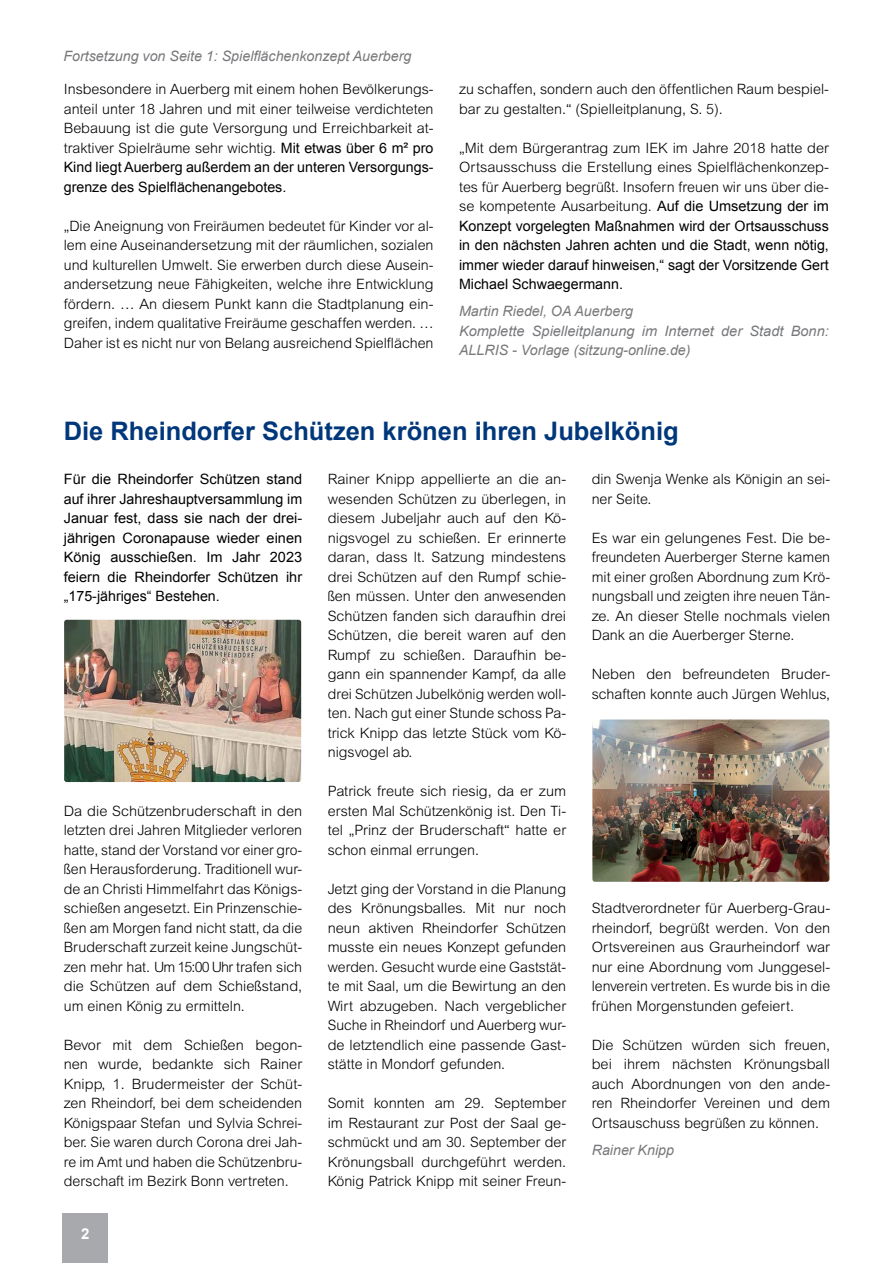
<style>
.page{position:relative;width:893px;height:1263px;background:#fff}
.page>*{position:absolute;margin:0;border:0;box-sizing:border-box;transform-origin:0 0}
.t1{font:700 25.5px "Arial";color:#00377b}
.t2{font:700 15px "Arial";color:#fff}
.t3{font:300 14.25px/19.5px "Arial MT Std";color:#000;text-align:justify}
.t4{font:14.25px/19.5px "Arial";color:#000;text-align:justify}
.t5{font:italic 14.25px/19.5px "Arial";color:#77787b}
.s1{font-family:"Arial";font-weight:400}
</style>
<div class="page">
<div style="left:63px;top:1214px;width:45px;height:49px;background:#a7a9ac"></div>
<img style="left:64px;top:620px;width:237px;height:162px">
<img style="left:592px;top:719px;width:237px;height:163px">
<p class="t5" style="left:63px;top:47px;width:350px">Fortsetzung von Seite 1: Spielflächenkonzept Auerberg</p>
<p class="t3" style="left:64px;top:80px;width:371px">Insbesondere in Auerberg mit einem hohen Bevölkerungs&shy;anteil unter 18 Jahren und mit einer teilweise verdichteten Bebauung ist die gute Versorgung und Erreichbarkeit at&shy;traktiver Spielräume sehr wichtig. <span class="s1">Mit etwas über 6 m² pro</span></p>
<p class="t4" style="left:64px;top:158px;width:371px">Kind liegt Auerberg außerdem an der unteren Versorgungs&shy;grenze des Spielflächenangebotes.</p>
<p class="t3" style="left:64px;top:216px;width:371px">„Die Aneignung von Freiräumen bedeutet für Kinder vor al&shy;lem eine Auseinandersetzung mit der räumlichen, sozialen und kulturellen Umwelt. Sie erwerben durch diese Ausein&shy;andersetzung neue Fähigkeiten, welche ihre Entwicklung fördern. … An diesem Punkt kann die Stadtplanung ein&shy;greifen, indem qualitative Freiräume geschaffen werden. … Daher ist es nicht nur von Belang ausreichend Spielflächen</p>
<p class="t3" style="left:459px;top:80px;width:371px">zu schaffen, sondern auch den öffentlichen Raum bespiel&shy;bar zu gestalten.“ (Spielleitplanung, S. 5).</p>
<p class="t3" style="left:459px;top:138px;width:371px">„Mit dem Bürgerantrag zum IEK im Jahre 2018 hatte der Ortsausschuss die Erstellung eines Spielflächenkonzep&shy;tes für Auerberg begrüßt. Insofern freuen wir uns über die&shy;se kompetente Ausarbeitung. <span class="s1">Auf die Umsetzung der im</span></p>
<p class="t4" style="left:459px;top:216px;width:371px">Konzept vorgelegten Maßnahmen wird der Ortsausschuss in den nächsten Jahren achten und die Stadt, wenn nötig, immer wieder darauf hinweisen,“ sagt der Vorsitzende Gert Michael Schwaegermann.</p>
<p class="t5" style="left:459px;top:302px;width:371px">Martin Riedel, OA Auerberg<br>Komplette Spielleitplanung im Internet der Stadt Bonn:<br>ALLRIS - Vorlage (sitzung-online.de)</p>
<h1 class="t1" style="left:64px;top:414px;width:616px">Die Rheindorfer Schützen krönen ihren Jubelkönig</h1>
<p class="t4" style="left:64px;top:469px;width:240px">Für die Rheindorfer Schützen stand auf ihrer Jahreshauptversammlung im Januar fest, dass sie nach der drei&shy;jährigen Coronapause wieder einen König ausschießen. Im Jahr 2023 feiern die Rheindorfer Schützen ihr „175-jähriges“ Bestehen.</p>
<p class="t3" style="left:64px;top:801px;width:240px">Da die Schützenbruderschaft in den letzten drei Jahren Mitglieder verloren hatte, stand der Vorstand vor einer gro&shy;ßen Herausforderung. Traditionell wur&shy;de an Christi Himmelfahrt das Königs&shy;schießen angesetzt. Ein Prinzenschie&shy;ßen am Morgen fand nicht statt, da die Bruderschaft zurzeit keine Jungschüt&shy;zen mehr hat. Um 15:00 Uhr trafen sich die Schützen auf dem Schießstand, um einen König zu ermitteln.</p>
<p class="t3" style="left:64px;top:1035px;width:240px">Bevor mit dem Schießen begon&shy;nen wurde, bedankte sich Rainer Knipp, 1. Brudermeister der Schüt&shy;zen Rheindorf, bei dem scheidenden Königspaar Stefan und Sylvia Schrei&shy;ber. Sie waren durch Corona drei Jah&shy;re im Amt und haben die Schützenbru&shy;derschaft im Bezirk Bonn vertreten.</p>
<p class="t2" style="left:81px;top:1223px;width:10px">2</p>
<p class="t3" style="left:328px;top:469px;width:240px">Rainer Knipp appellierte an die an&shy;wesenden Schützen zu überlegen, in diesem Jubeljahr auch auf den Kö&shy;nigsvogel zu schießen. Er erinnerte daran, dass lt. Satzung mindestens drei Schützen auf den Rumpf schie&shy;ßen müssen. Unter den anwesenden Schützen fanden sich daraufhin drei Schützen, die bereit waren auf den Rumpf zu schießen. Daraufhin be&shy;gann ein spannender Kampf, da alle drei Schützen Jubelkönig werden woll&shy;ten. Nach gut einer Stunde schoss Pa&shy;trick Knipp das letzte Stück vom Kö&shy;nigsvogel ab.</p>
<p class="t3" style="left:328px;top:781px;width:240px">Patrick freute sich riesig, da er zum ersten Mal Schützenkönig ist. Den Ti&shy;tel „Prinz der Bruderschaft“ hatte er schon einmal errungen.</p>
<p class="t3" style="left:328px;top:879px;width:240px">Jetzt ging der Vorstand in die Planung des Krönungsballes. Mit nur noch neun aktiven Rheindorfer Schützen musste ein neues Konzept gefunden werden. Gesucht wurde eine Gaststät&shy;te mit Saal, um die Bewirtung an den Wirt abzugeben. Nach vergeblicher Suche in Rheindorf und Auerberg wur&shy;de letztendlich eine passende Gast&shy;stätte in Mondorf gefunden.</p>
<p class="t3" style="left:328px;top:1093px;width:240px">Somit konnten am 29. September im Restaurant zur Post der Saal ge&shy;schmückt und am 30. September der Krönungsball durchgeführt werden.<br>König Patrick Knipp mit seiner Freun-</p>
<p class="t3" style="left:592px;top:469px;width:240px">din Swenja Wenke als Königin an sei&shy;ner Seite.</p>
<p class="t3" style="left:592px;top:528px;width:240px">Es war ein gelungenes Fest. Die be&shy;freundeten Auerberger Sterne kamen mit einer großen Abordnung zum Krö&shy;nungsball und zeigten ihre neuen Tän&shy;ze. An dieser Stelle nochmals vielen Dank an die Auerberger Sterne.</p>
<p class="t3" style="left:592px;top:664px;width:240px">Neben den befreundeten Bruder&shy;schaften konnte auch Jürgen Wehlus,</p>
<p class="t3" style="left:592px;top:898px;width:240px">Stadtverordneter für Auerberg-Grau&shy;rheindorf, begrüßt werden. Von den Ortsvereinen aus Graurheindorf war nur eine Abordnung vom Junggesel&shy;lenverein vertreten. Es wurde bis in die frühen Morgenstunden gefeiert.</p>
<p class="t3" style="left:592px;top:1035px;width:240px">Die Schützen würden sich freuen, bei ihrem nächsten Krönungsball auch Abordnungen von den ande&shy;ren Rheindorfer Vereinen und dem Ortsauschuss begrüßen zu können.</p>
<p class="t5" style="left:592px;top:1140px;width:84px">Rainer Knipp</p>
</div>
